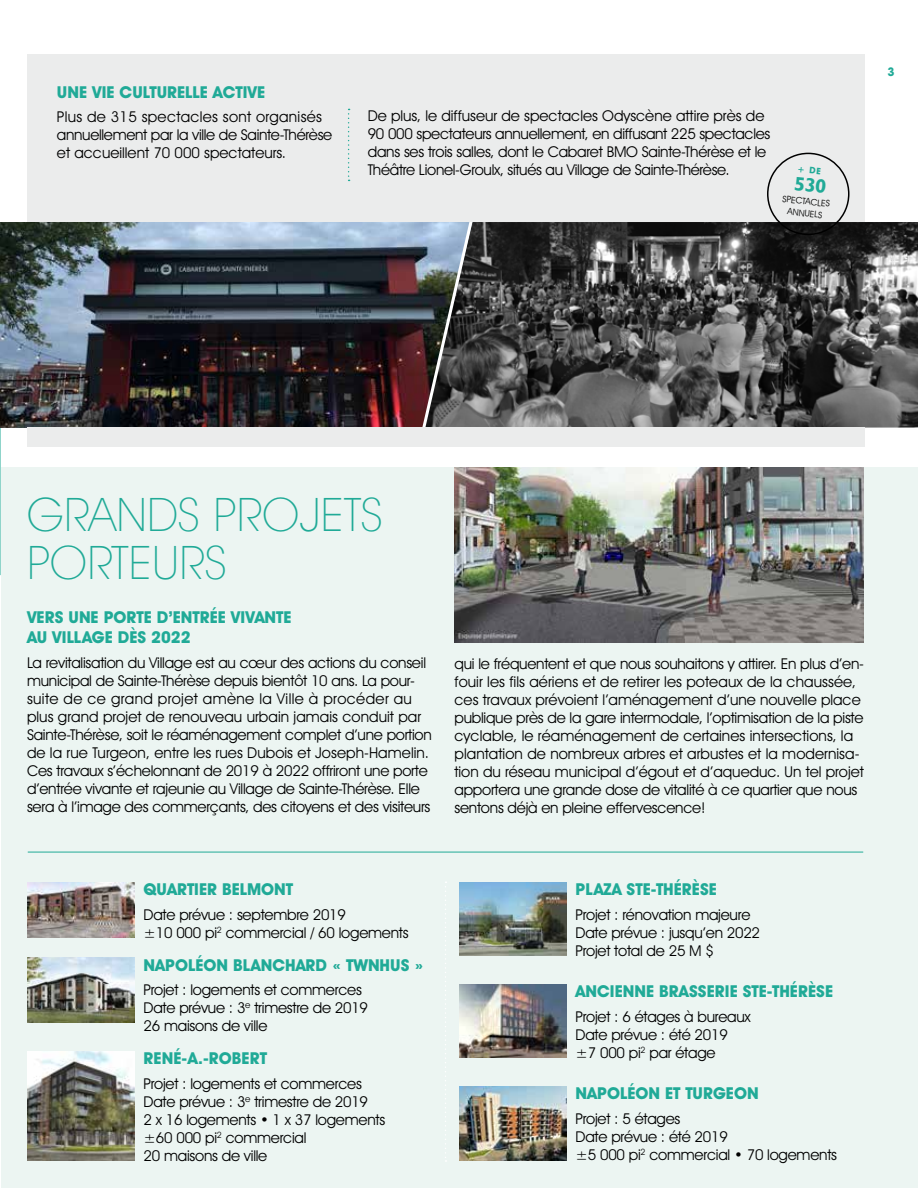
<style>
.page{position:relative;width:918px;height:1188px;background:#fff}
.page>*{position:absolute;margin:0;border:0;box-sizing:border-box;transform-origin:0 0}
.t1{font:200 46.5px/48px "Avant Garde IT Cby BT";letter-spacing:.01em;color:#20aa97}
.t2{font:700 16.5px/19.8px "Avant Garde IT Cby BT";color:#20aa97}
.t3{font:15px/18px "Avant Garde IT Cby BT";letter-spacing:-.015em;color:#000}
.t4{font:700 12px "Avant Garde IT Cby BT";color:#20aa97}
.t5{font:9px/12px "Avant Garde IT Cby BT";color:#000;text-align:center}
</style>
<div class="page">
<div style="left:27px;top:54px;width:837px;height:380px;background:#ebecec"></div>
<div style="left:1px;top:467px;width:917px;height:721px;background:#ecf5f2"></div>
<img style="left:0;top:222px;width:419px;height:206px">
<img style="left:477px;top:222px;width:441px;height:206px">
<svg style="left:419px;top:222px;width:58px;height:205px;background:#595b5f"></svg>
<div style="left:767px;top:153px;width:83px;height:82px;border:2px solid #000;border-radius:50%"></div>
<svg style="left:348px;top:109px;width:2px;height:72px"></svg>
<div style="left:27px;top:428px;width:837px;height:19px;background:#ebecec"></div>
<img style="left:454px;top:467px;width:410px;height:175px">
<img style="left:459px;top:882px;width:108px;height:74px">
<img style="left:27px;top:882px;width:108px;height:56px">
<img style="left:459px;top:985px;width:108px;height:72px">
<img style="left:459px;top:1087px;width:108px;height:73px">
<img style="left:27px;top:958px;width:108px;height:65px">
<img style="left:27px;top:1052px;width:108px;height:108px">
<svg style="left:445px;top:882px;width:2px;height:280px"></svg>
<hr style="left:28px;top:852px;width:835px;height:1px;background:#20aa97">
<p class="t2" style="left:57px;top:83px;width:210px">UNE VIE CULTURELLE ACTIVE</p>
<p class="t3" style="left:57px;top:108px;width:277px">Plus de 315 spectacles sont organisés annuellement par la ville de Sainte-Thérèse et accueillent 70 000 spectateurs.</p>
<p class="t3" style="left:368px;top:106px;width:404px">De plus, le diffuseur de spectacles Odyscène attire près de 90 000 spectateurs annuellement, en diffusant 225 spectacles dans ses trois salles, dont le Cabaret BMO Sainte-Thérèse et le Théâtre Lionel-Groulx, situés au Village de Sainte-Thérèse.</p>
<p class="t5" style="left:783px;top:193px;width:49px;rotate:6deg">SPECTACLES<br>ANNUELS</p>
<p class="t4" style="left:887px;top:66px;width:9px">3</p>
<h1 class="t1" style="left:27px;top:491px;width:357px">GRANDS PROJETS<br>PORTEURS</h1>
<p class="t2" style="left:27px;top:609px;width:266px">VERS UNE PORTE D’ENTRÉE VIVANTE<br>AU VILLAGE DÈS 2022</p>
<p class="t3" style="left:27px;top:653px;width:406px">La revitalisation du Village est au cœur des actions du conseil municipal de Sainte-Thérèse depuis bientôt 10 ans. La pour&shy;suite de ce grand projet amène la Ville à procéder au plus grand projet de renouveau urbain jamais conduit par Sainte-Thérèse, soit le réaménagement complet d’une portion de la rue Turgeon, entre les rues Dubois et Joseph-Hamelin.<br>Ces travaux s’échelonnant de 2019 à 2022 offriront une porte d’entrée vivante et rajeunie au Village de Sainte-Thérèse. Elle sera à l’image des commerçants, des citoyens et des visiteurs</p>
<p class="t3" style="left:454px;top:654px;width:411px">qui le fréquentent et que nous souhaitons y attirer. En plus d’en&shy;fouir les fils aériens et de retirer les poteaux de la chaussée, ces travaux prévoient l’aménagement d’une nouvelle place publique près de la gare intermodale, l’optimisation de la piste cyclable, le réaménagement de certaines intersections, la plantation de nombreux arbres et arbustes et la modernisa&shy;tion du réseau municipal d’égout et d’aqueduc. Un tel projet apportera une grande dose de vitalité à ce quartier que nous sentons déjà en pleine effervescence!</p>
<p class="t2" style="left:144px;top:880px;width:151px">QUARTIER BELMONT</p>
<p class="t3" style="left:144px;top:905px;width:267px">Date prévue : septembre 2019<br>±10 000 pi<sup>2</sup> commercial / 60 logements</p>
<p class="t2" style="left:144px;top:956px;width:282px">NAPOLÉON BLANCHARD « TWNHUS »</p>
<p class="t3" style="left:144px;top:981px;width:226px">Projet : logements et commerces<br>Date prévue : 3<sup>e</sup> trimestre de 2019<br>26 maisons de ville</p>
<p class="t2" style="left:144px;top:1050px;width:125px">RENÉ-A.-ROBERT</p>
<p class="t3" style="left:144px;top:1075px;width:243px">Projet : logements et commerces<br>Date prévue : 3<sup>e</sup> trimestre de 2019<br>2 x 16 logements • 1 x 37 logements ±60 000 pi<sup>2</sup> commercial<br>20 maisons de ville</p>
<p class="t2" style="left:576px;top:880px;width:143px">PLAZA STE-THÉRÈSE</p>
<p class="t3" style="left:576px;top:905px;width:186px">Projet : rénovation majeure<br>Date prévue : jusqu’en 2022<br>Projet total de 25 M $</p>
<p class="t2" style="left:576px;top:983px;width:259px">ANCIENNE BRASSERIE STE-THÉRÈSE</p>
<p class="t3" style="left:576px;top:1007px;width:177px">Projet : 6 étages à bureaux<br>Date prévue : été 2019 ±7 000 pi<sup>2</sup> par étage</p>
<p class="t2" style="left:576px;top:1085px;width:185px">NAPOLÉON ET TURGEON</p>
<p class="t3" style="left:576px;top:1110px;width:263px">Projet : 5 étages<br>Date prévue : été 2019<br>±5 000 pi<sup>2</sup> commercial • 70 logements</p>
</div>
